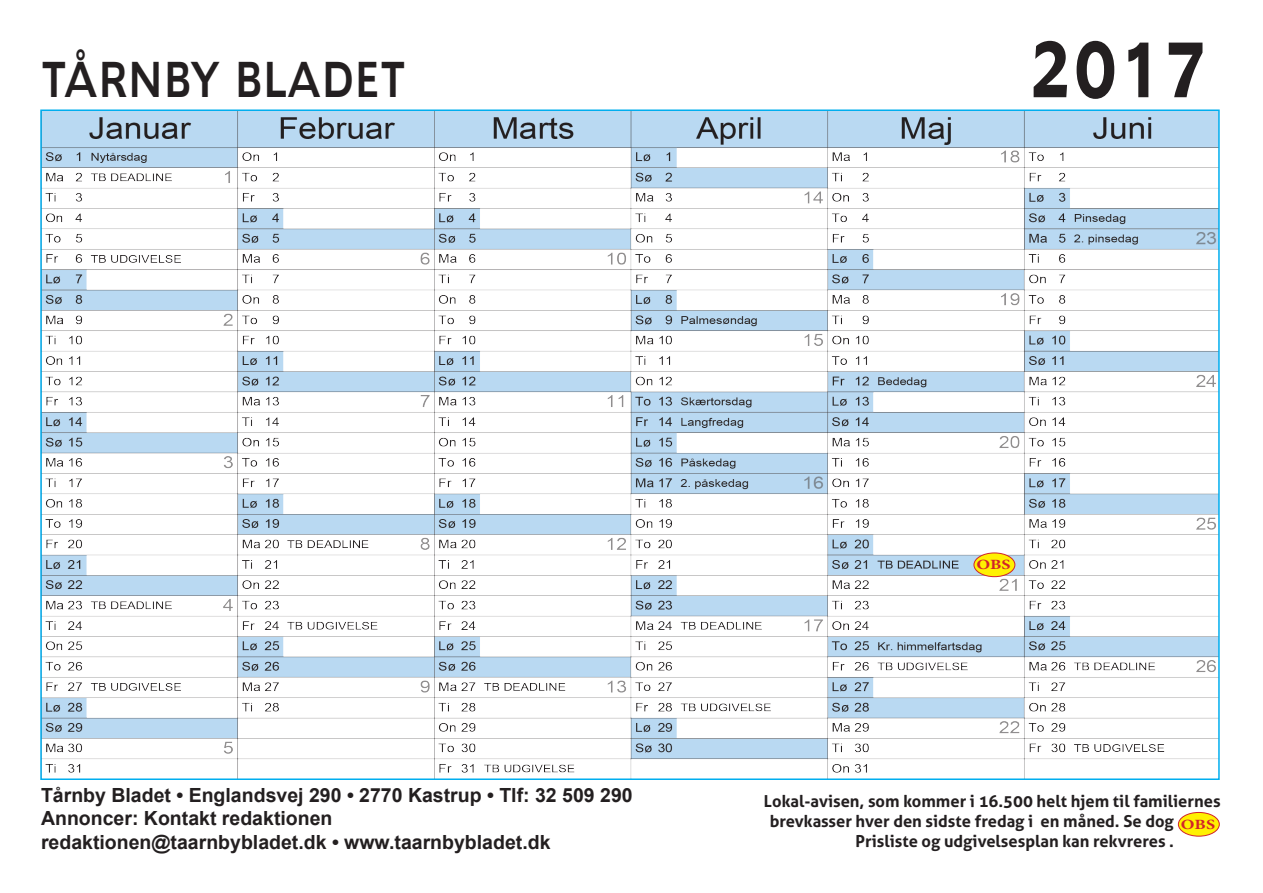
<style>
.page{position:relative;width:1263px;height:893px;background:#fff}
.page>*{position:absolute;margin:0;border:0;box-sizing:border-box;transform-origin:0 0}
.t1{font:72px "Humanist 970 BT Bold C";color:#231f20;scale:.75 1}
.t2{font:45px "Humanist 970 BT Roman C";color:#231f20;scale:.75 1}
.t3{font:700 19.5px/23.4px "Arial";color:#231f20}
.t4{font:700 16.5px/19.8px "Aller";color:#231f20}
.t5{font:700 14.1px "Minion Pro";letter-spacing:-.005em;color:#d1232a;scale:1.27 1}
</style>
<div class="page">
<img style="left:43px;top:112px;width:1174px;height:665px">
<div style="left:974px;top:553px;width:41px;height:24px;background:#fff101;border-radius:50%"></div>
<div style="left:974px;top:553px;width:41px;height:24px;border:1px solid #d1232a;border-radius:50%"></div>
<div style="left:1178px;top:812px;width:41px;height:24px;background:#fff101;border-radius:50%"></div>
<div style="left:1178px;top:812px;width:41px;height:24px;border:1px solid #d1232a;border-radius:50%"></div>
<p class="t2" style="left:41px;top:49px;width:488px">TÅRNBY BLADET</p>
<p class="t1" style="left:1028px;top:20px;width:242px">2017</p>
<p class="t3" style="left:41px;top:784px;width:593px">Tårnby Bladet • Englandsvej 290 • 2770 Kastrup • Tlf: 32 509 290<br>Annoncer: Kontakt redaktionen</p>
<p class="t3" style="left:41px;top:830px;width:511px">redaktionen@taarnbybladet.dk • www.taarnbybladet.dk</p>
<p class="t5" style="left:976px;top:555px;width:28px">OBS</p>
<p class="t4" style="left:770px;top:791px;width:452px;text-indent:-6px">Lokal-avisen, som kommer i 16.500 helt hjem til familiernes brevkasser hver den sidste fredag i en måned. Se dog</p>
<p class="t4" style="left:855px;top:831px;width:320px">Prisliste og udgivelsesplan kan rekvreres .</p>
<p class="t5" style="left:1181px;top:814px;width:28px">OBS</p>
</div>
